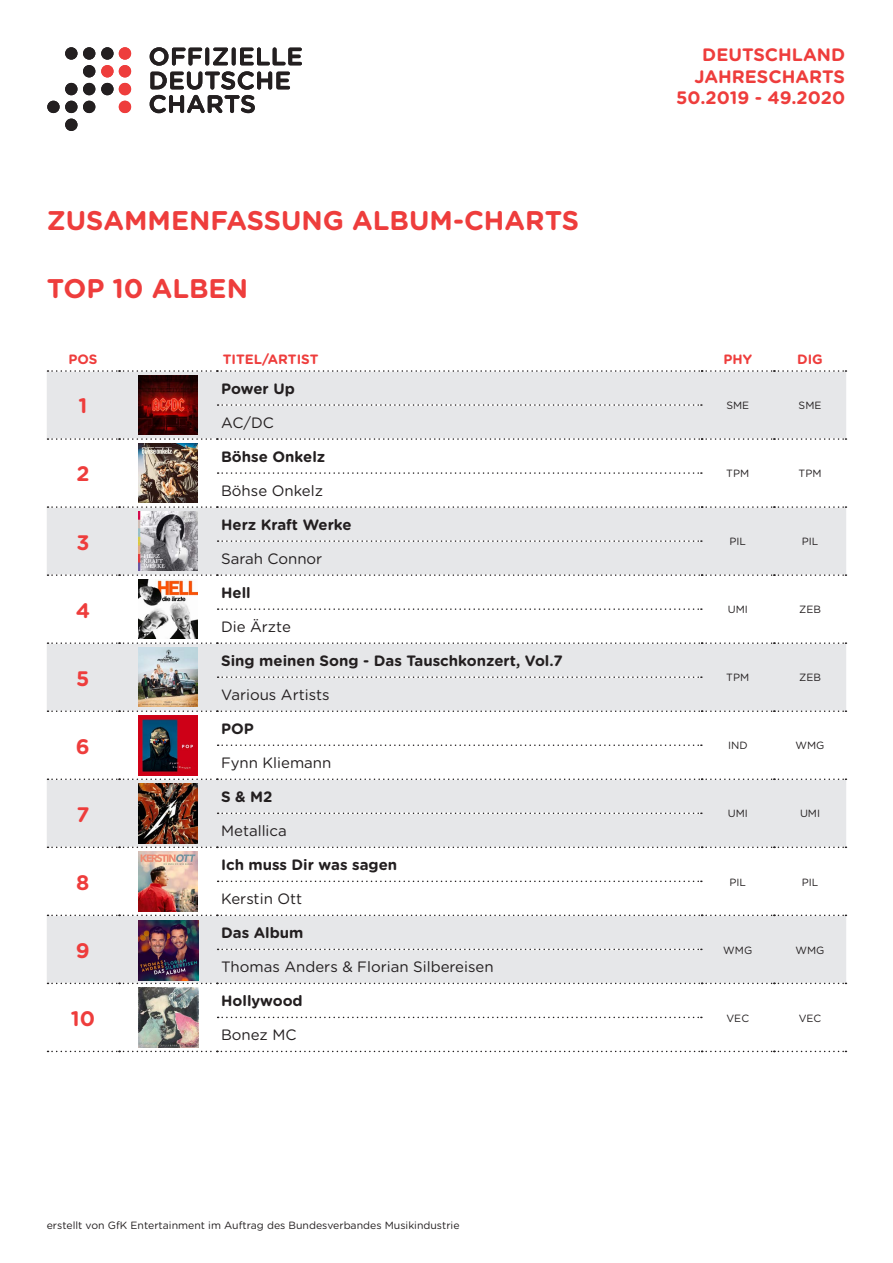
<style>
.page{position:relative;width:893px;height:1263px;background:#fff}
.page>*{position:absolute;margin:0;border:0;box-sizing:border-box;transform-origin:0 0}
.t1{font:700 27px "Gotham Rounded";color:#ee3d3c}
.t2{font:700 21px "Gotham Rounded";color:#ee3d3c}
.t3{font:700 18px/21.6px "Gotham Rounded";color:#ee3d3c;text-align:right}
.t4{font:15px "Gotham Rounded";color:#231f20}
.t5{font:700 15px "Gotham Rounded";color:#231f20}
.t6{font:700 13.5px "Gotham Rounded";color:#ee3d3c}
.t7{font:10.5px "Gotham Rounded";color:#231f20}
</style>
<div class="page">
<svg style="left:150px;top:47px;width:152px;height:66px"></svg>
<div style="left:119px;top:47px;width:12px;height:13px;background:#ee3d3c;border-radius:50%"></div>
<div style="left:101px;top:47px;width:13px;height:13px;background:#231f20;border-radius:50%"></div>
<div style="left:83px;top:47px;width:12px;height:13px;background:#231f20;border-radius:50%"></div>
<div style="left:65px;top:47px;width:12px;height:13px;background:#231f20;border-radius:50%"></div>
<div style="left:119px;top:65px;width:12px;height:12px;background:#ee3d3c;border-radius:50%"></div>
<div style="left:101px;top:65px;width:13px;height:12px;background:#ee3d3c;border-radius:50%"></div>
<div style="left:83px;top:65px;width:12px;height:12px;background:#231f20;border-radius:50%"></div>
<div style="left:119px;top:83px;width:12px;height:12px;background:#ee3d3c;border-radius:50%"></div>
<div style="left:101px;top:83px;width:13px;height:12px;background:#231f20;border-radius:50%"></div>
<div style="left:83px;top:83px;width:12px;height:12px;background:#231f20;border-radius:50%"></div>
<div style="left:65px;top:83px;width:12px;height:12px;background:#231f20;border-radius:50%"></div>
<div style="left:119px;top:101px;width:12px;height:12px;background:#ee3d3c;border-radius:50%"></div>
<div style="left:83px;top:101px;width:12px;height:12px;background:#231f20;border-radius:50%"></div>
<div style="left:65px;top:101px;width:12px;height:12px;background:#231f20;border-radius:50%"></div>
<div style="left:47px;top:101px;width:13px;height:12px;background:#231f20;border-radius:50%"></div>
<div style="left:65px;top:119px;width:12px;height:12px;background:#231f20;border-radius:50%"></div>
<div style="left:47px;top:371px;width:799px;height:68px;background:#e6e7e9"></div>
<svg style="left:47px;top:439px;width:799px;height:612px"></svg>
<svg style="left:218px;top:404px;width:484px;height:2px"></svg>
<svg style="left:48px;top:438px;width:798px;height:2px"></svg>
<svg style="left:218px;top:472px;width:484px;height:2px"></svg>
<svg style="left:48px;top:506px;width:798px;height:2px"></svg>
<svg style="left:218px;top:540px;width:484px;height:2px"></svg>
<svg style="left:48px;top:574px;width:798px;height:2px"></svg>
<svg style="left:218px;top:608px;width:484px;height:2px"></svg>
<svg style="left:48px;top:642px;width:798px;height:2px"></svg>
<svg style="left:218px;top:676px;width:484px;height:2px"></svg>
<svg style="left:218px;top:744px;width:484px;height:2px"></svg>
<svg style="left:218px;top:812px;width:484px;height:2px"></svg>
<svg style="left:218px;top:880px;width:484px;height:2px"></svg>
<svg style="left:218px;top:949px;width:484px;height:1px"></svg>
<svg style="left:218px;top:1017px;width:484px;height:1px"></svg>
<svg style="left:48px;top:370px;width:798px;height:2px"></svg>
<svg style="left:48px;top:710px;width:798px;height:2px"></svg>
<svg style="left:48px;top:778px;width:798px;height:2px"></svg>
<svg style="left:48px;top:846px;width:798px;height:2px"></svg>
<svg style="left:48px;top:914px;width:798px;height:2px"></svg>
<svg style="left:48px;top:983px;width:798px;height:1px"></svg>
<svg style="left:48px;top:1051px;width:798px;height:1px"></svg>
<img style="left:138px;top:715px;width:60px;height:60px">
<img style="left:138px;top:783px;width:60px;height:60px">
<img style="left:138px;top:851px;width:60px;height:60px">
<img style="left:139px;top:920px;width:59px;height:60px">
<img style="left:139px;top:987px;width:59px;height:60px">
<img style="left:138px;top:375px;width:60px;height:60px">
<img style="left:138px;top:511px;width:60px;height:60px">
<img style="left:138px;top:579px;width:60px;height:60px">
<img style="left:138px;top:647px;width:60px;height:60px">
<img style="left:138px;top:443px;width:60px;height:60px">
<h1 class="t1" style="left:47px;top:201px;width:534px">ZUSAMMENFASSUNG ALBUM-CHARTS</h1>
<h1 class="t1" style="left:47px;top:269px;width:203px">TOP 10 ALBEN</h1>
<h3 class="t3" style="left:676px;top:43px;width:170px">DEUTSCHLAND<br>JAHRESCHARTS<br>50.2019 - 49.2020</h3>
<p class="t6" style="left:68px;top:350px;width:31px">POS</p>
<p class="t6" style="left:223px;top:350px;width:97px">TITEL/ARTIST</p>
<p class="t6" style="left:723px;top:350px;width:30px">PHY</p>
<p class="t6" style="left:797px;top:350px;width:27px">DIG</p>
<h2 class="t2" style="left:78px;top:391px;width:10px">1</h2>
<h3 class="t5" style="left:221px;top:378px;width:75px">Power Up</h3>
<p class="t7" style="left:726px;top:398px;width:24px">SME</p>
<p class="t7" style="left:799px;top:398px;width:24px">SME</p>
<h3 class="t4" style="left:221px;top:412px;width:54px">AC/DC</h3>
<h2 class="t2" style="left:76px;top:459px;width:15px">2</h2>
<h2 class="t2" style="left:76px;top:527px;width:15px">3</h2>
<h2 class="t2" style="left:76px;top:595px;width:16px">4</h2>
<h2 class="t2" style="left:76px;top:663px;width:15px">5</h2>
<h2 class="t2" style="left:76px;top:731px;width:15px">6</h2>
<h2 class="t2" style="left:76px;top:799px;width:14px">7</h2>
<h2 class="t2" style="left:76px;top:867px;width:15px">8</h2>
<h2 class="t2" style="left:76px;top:935px;width:15px">9</h2>
<h2 class="t2" style="left:71px;top:1003px;width:26px">10</h2>
<h3 class="t5" style="left:221px;top:446px;width:106px">Böhse Onkelz</h3>
<h3 class="t4" style="left:221px;top:480px;width:103px">Böhse Onkelz</h3>
<h3 class="t5" style="left:221px;top:514px;width:132px">Herz Kraft Werke</h3>
<h3 class="t4" style="left:221px;top:548px;width:103px">Sarah Connor</h3>
<h3 class="t5" style="left:221px;top:582px;width:31px">Hell</h3>
<h3 class="t4" style="left:221px;top:617px;width:71px">Die Ärzte</h3>
<h3 class="t5" style="left:221px;top:650px;width:343px">Sing meinen Song - Das Tauschkonzert, Vol.7</h3>
<h3 class="t4" style="left:221px;top:685px;width:110px">Various Artists</h3>
<h3 class="t5" style="left:221px;top:718px;width:34px">POP</h3>
<h3 class="t4" style="left:221px;top:753px;width:112px">Fynn Kliemann</h3>
<h3 class="t5" style="left:221px;top:786px;width:53px">S &amp; M2</h3>
<h3 class="t4" style="left:221px;top:821px;width:67px">Metallica</h3>
<h3 class="t5" style="left:221px;top:854px;width:178px">Ich muss Dir was sagen</h3>
<h3 class="t4" style="left:221px;top:889px;width:83px">Kerstin Ott</h3>
<h3 class="t5" style="left:221px;top:922px;width:84px">Das Album</h3>
<h3 class="t4" style="left:221px;top:957px;width:274px">Thomas Anders &amp; Florian Silbereisen</h3>
<h3 class="t5" style="left:221px;top:990px;width:83px">Hollywood</h3>
<h3 class="t4" style="left:221px;top:1025px;width:77px">Bonez MC</h3>
<p class="t7" style="left:47px;top:1218px;width:414px">erstellt von GfK Entertainment im Auftrag des Bundesverbandes Musikindustrie</p>
<p class="t7" style="left:726px;top:466px;width:24px">TPM</p>
<p class="t7" style="left:799px;top:466px;width:24px">TPM</p>
<p class="t7" style="left:729px;top:534px;width:18px">PIL</p>
<p class="t7" style="left:802px;top:534px;width:18px">PIL</p>
<p class="t7" style="left:728px;top:602px;width:22px">UMI</p>
<p class="t7" style="left:799px;top:602px;width:23px">ZEB</p>
<p class="t7" style="left:726px;top:670px;width:24px">TPM</p>
<p class="t7" style="left:799px;top:670px;width:23px">ZEB</p>
<p class="t7" style="left:728px;top:738px;width:21px">IND</p>
<p class="t7" style="left:796px;top:738px;width:30px">WMG</p>
<p class="t7" style="left:728px;top:806px;width:22px">UMI</p>
<p class="t7" style="left:800px;top:806px;width:22px">UMI</p>
<p class="t7" style="left:729px;top:875px;width:18px">PIL</p>
<p class="t7" style="left:802px;top:875px;width:18px">PIL</p>
<p class="t7" style="left:723px;top:943px;width:30px">WMG</p>
<p class="t7" style="left:796px;top:943px;width:30px">WMG</p>
<p class="t7" style="left:726px;top:1011px;width:24px">VEC</p>
<p class="t7" style="left:799px;top:1011px;width:24px">VEC</p>
</div>
